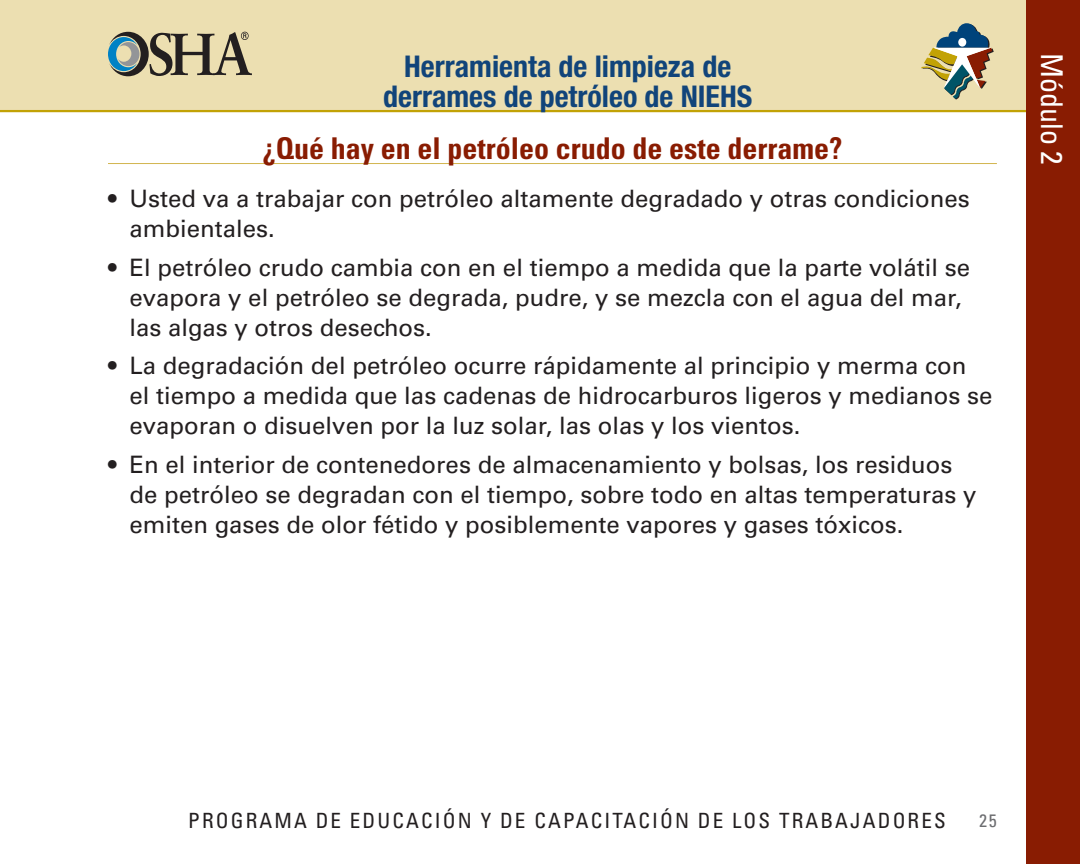
<style>
.page{position:relative;width:1080px;height:864px;background:#fff}
.page>*{position:absolute;margin:0;border:0;box-sizing:border-box;transform-origin:0 0}
.t1{font:700 condensed 30px/30px "Helvetica Neue";color:#11447a;text-align:center}
.TITLE{font:700 condensed 30px "Univers";color:#891c02}
.SIDE_TITLE_RIGHT{font:condensed 30px "Univers";color:#fff}
.BULLETS{font:24px/30px "Univers";color:#231f20}
.t2{font:condensed 21px "Univers";letter-spacing:.1em;color:#231f20}
.t3{font:condensed 18px "Univers";color:#6c6d70}
</style>
<div class="page">
<div style="left:0;top:0;width:1080px;height:112px;background:#ecdfb1"></div>
<hr style="left:0;top:110px;width:1080px;height:2px;background:#c2a205">
<svg style="left:921px;top:23px;width:73px;height:77px"></svg>
<svg style="left:108px;top:32px;width:144px;height:44px"></svg>
<hr style="left:108px;top:163px;width:889px;height:1px;background:#d2b54e">
<div style="left:1026px;top:0;width:54px;height:864px;background:#891c02"></div>
<p class="t1" style="left:383px;top:51px;width:371px">Herramienta de limpieza de derrames de petróleo de NIEHS</p>
<p class="TITLE" style="left:263px;top:130px;width:581px">¿Qué hay en el petróleo crudo de este derrame?</p>
<p class="BULLETS" style="left:130px;top:184px;width:842px;text-indent:-22px">• Usted va a trabajar con petróleo altamente degradado y otras condiciones ambientales.</p>
<p class="BULLETS" style="left:130px;top:252px;width:842px;text-indent:-22px">• El petróleo crudo cambia con en el tiempo a medida que la parte volátil se evapora y el petróleo se degrada, pudre, y se mezcla con el agua del mar, las algas y otros desechos.</p>
<p class="BULLETS" style="left:130px;top:351px;width:864px;text-indent:-22px">• La degradación del petróleo ocurre rápidamente al principio y merma con el tiempo a medida que las cadenas de hidrocarburos ligeros y medianos se evaporan o disuelven por la luz solar, las olas y los vientos.</p>
<p class="BULLETS" style="left:130px;top:450px;width:848px;text-indent:-22px">• En el interior de contenedores de almacenamiento y bolsas, los residuos de petróleo se degradan con el tiempo, sobre todo en altas temperaturas y emiten gases de olor fétido y posiblemente vapores y gases tóxicos.</p>
<p class="SIDE_TITLE_RIGHT" style="left:1071px;top:53px;width:113px;rotate:90deg">Módulo 2</p>
<p class="t2" style="left:188px;top:807px;width:759px">PROGRAMA DE EDUCACIÓN Y DE CAPACITACIÓN DE LOS TRABAJADORES</p>
<p class="t3" style="left:979px;top:809px;width:19px">25</p>
</div>
